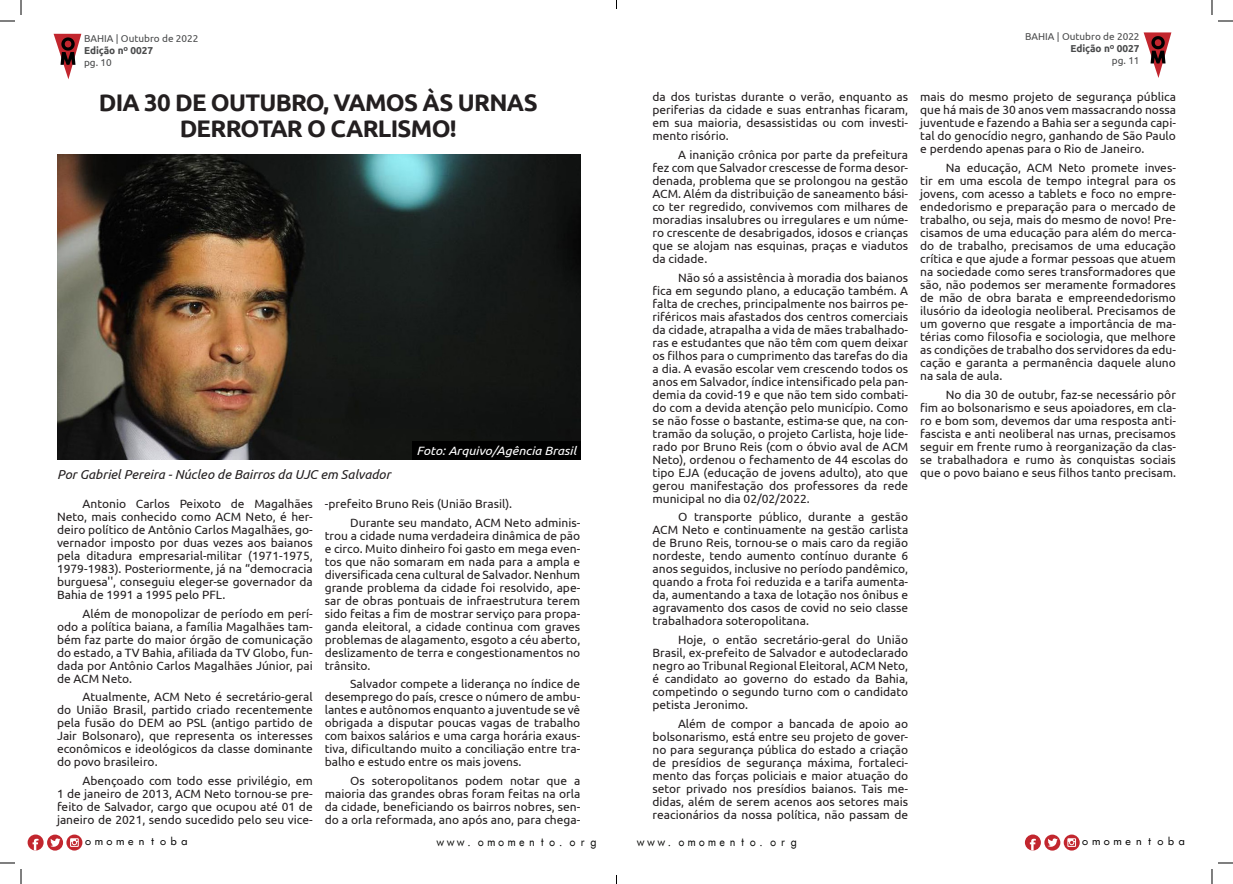
<style>
.page{position:relative;width:1233px;height:884px;background:#fff}
.page>*{position:absolute;margin:0;border:0;box-sizing:border-box;transform-origin:0 0}
.t1{font:700 24px/26px "Ubuntu";letter-spacing:-.03em;color:#231f20;text-align:center}
.t2{font:italic 13px "Ubuntu";color:#231f20}
.t3{font:12px/13px "Ubuntu";color:#231f20;text-align:justify}
.t4{font:italic 12px "Ubuntu";color:#fff;scale:1.07 1}
.t5{font:11.6px "Futurist Fixed Width";color:#040503;scale:.88 1}
.t6{font:10.6px "Futurist Fixed Width";color:#000}
.t7{font:10px "Ubuntu";color:#494a4b}
.t8{font:700 10px "Ubuntu";color:#494a4b}
</style>
<div class="page">
<svg style="left:54px;top:34px;width:27px;height:45px"></svg>
<svg style="left:1143px;top:32px;width:28px;height:46px"></svg>
<svg style="left:1025px;top:834px;width:16px;height:16px"></svg>
<svg style="left:1044px;top:835px;width:16px;height:16px"></svg>
<svg style="left:1047px;top:838px;width:10px;height:9px"></svg>
<svg style="left:1063px;top:834px;width:16px;height:16px"></svg>
<svg style="left:1067px;top:838px;width:9px;height:9px"></svg>
<svg style="left:28px;top:834px;width:16px;height:16px"></svg>
<div style="left:47px;top:835px;width:16px;height:16px;background:#c2262e;border-radius:50%"></div>
<svg style="left:50px;top:838px;width:10px;height:9px"></svg>
<svg style="left:66px;top:834px;width:16px;height:16px"></svg>
<svg style="left:70px;top:838px;width:9px;height:9px"></svg>
<img style="left:57px;top:154px;width:523px;height:305px">
<div style="left:412px;top:441px;width:168px;height:18px;background:#000"></div>
<svg style="left:1218px;top:20px;width:15px;height:2px"></svg>
<svg style="left:1218px;top:862px;width:15px;height:2px"></svg>
<svg style="left:0;top:0;width:22px;height:22px"></svg>
<svg style="left:0;top:862px;width:22px;height:22px"></svg>
<svg style="left:1211px;top:0;width:1px;height:15px"></svg>
<svg style="left:1211px;top:869px;width:1px;height:15px"></svg>
<p class="t7" style="left:84px;top:32px;width:116px">BAHIA | Outubro de 2022</p>
<p class="t8" style="left:84px;top:44px;width:71px">Edição nº 0027</p>
<p class="t7" style="left:84px;top:56px;width:29px">pg. 10</p>
<p class="t1" style="left:99px;top:89px;width:440px">DIA 30 DE OUTUBRO, VAMOS ÀS URNAS<br>DERROTAR O CARLISMO!</p>
<p class="t2" style="left:57px;top:466px;width:335px">Por Gabriel Pereira - Núcleo de Bairros da UJC em Salvador</p>
<p class="t4" style="left:416px;top:443px;width:151px">Foto: Arquivo/Agência Brasil</p>
<p class="t3" style="left:57px;top:497px;width:257px;text-indent:26px">Antonio Carlos Peixoto de Magalhães Neto, mais conhecido como ACM Neto, é her&shy;deiro político de Antônio Carlos Magalhães, go&shy;vernador imposto por duas vezes aos baianos pela ditadura empresarial-militar (1971-1975, 1979-1983). Posteriormente, já na “democracia burguesa'', conseguiu eleger-se governador da Bahia de 1991 a 1995 pelo PFL.</p>
<p class="t3" style="left:57px;top:606px;width:257px;text-indent:26px">Além de monopolizar de período em perí&shy;odo a política baiana, a família Magalhães tam&shy;bém faz parte do maior órgão de comunicação do estado, a TV Bahia, afiliada da TV Globo, fun&shy;dada por Antônio Carlos Magalhães Júnior, pai de ACM Neto.</p>
<p class="t3" style="left:57px;top:690px;width:257px;text-indent:26px">Atualmente, ACM Neto é secretário-geral do União Brasil, partido criado recentemente pela fusão do DEM ao PSL (antigo partido de Jair Bolsonaro), que representa os interesses econômicos e ideológicos da classe dominante do povo brasileiro.</p>
<p class="t3" style="left:57px;top:774px;width:257px;text-indent:26px">Abençoado com todo esse privilégio, em 1 de janeiro de 2013, ACM Neto tornou-se pre&shy;feito de Salvador, cargo que ocupou até 01 de janeiro de 2021, sendo sucedido pelo seu vice-</p>
<p class="t3" style="left:325px;top:497px;width:189px">-prefeito Bruno Reis (União Brasil).</p>
<p class="t3" style="left:325px;top:515px;width:257px;text-indent:26px">Durante seu mandato, ACM Neto adminis&shy;trou a cidade numa verdadeira dinâmica de pão e circo. Muito dinheiro foi gasto em mega even&shy;tos que não somaram em nada para a ampla e diversificada cena cultural de Salvador. Nenhum grande problema da cidade foi resolvido, ape&shy;sar de obras pontuais de infraestrutura terem sido feitas a fim de mostrar serviço para propa&shy;ganda eleitoral, a cidade continua com graves problemas de alagamento, esgoto a céu aberto, deslizamento de terra e congestionamentos no trânsito.</p>
<p class="t3" style="left:325px;top:677px;width:257px;text-indent:26px">Salvador compete a liderança no índice de desemprego do país, cresce o número de ambu&shy;lantes e autônomos enquanto a juventude se vê obrigada a disputar poucas vagas de trabalho com baixos salários e uma carga horária exaus&shy;tiva, dificultando muito a conciliação entre tra&shy;balho e estudo entre os mais jovens.</p>
<p class="t3" style="left:325px;top:774px;width:257px;text-indent:26px">Os soteropolitanos podem notar que a maioria das grandes obras foram feitas na orla da cidade, beneficiando os bairros nobres, sen&shy;do a orla reformada, ano após ano, para chega-</p>
<p class="t3" style="left:652px;top:90px;width:257px">da dos turistas durante o verão, enquanto as periferias da cidade e suas entranhas ficaram, em sua maioria, desassistidas ou com investi&shy;mento risório.</p>
<p class="t3" style="left:652px;top:148px;width:257px;text-indent:26px">A inanição crônica por parte da prefeitura fez com que Salvador crescesse de forma desor&shy;denada, problema que se prolongou na gestão ACM. Além da distribuição de saneamento bási&shy;co ter regredido, convivemos com milhares de moradias insalubres ou irregulares e um núme&shy;ro crescente de desabrigados, idosos e crianças que se alojam nas esquinas, praças e viadutos da cidade.</p>
<p class="t3" style="left:652px;top:270px;width:257px;text-indent:26px">Não só a assistência à moradia dos baianos fica em segundo plano, a educação também. A falta de creches, principalmente nos bairros pe&shy;riféricos mais afastados dos centros comerciais da cidade, atrapalha a vida de mães trabalhado&shy;ras e estudantes que não têm com quem deixar os filhos para o cumprimento das tarefas do dia a dia. A evasão escolar vem crescendo todos os anos em Salvador, índice intensificado pela pan&shy;demia da covid-19 e que não tem sido combati&shy;do com a devida atenção pelo município. Como se não fosse o bastante, estima-se que, na con&shy;tramão da solução, o projeto Carlista, hoje lide&shy;rado por Bruno Reis (com o óbvio aval de ACM Neto), ordenou o fechamento de 44 escolas do tipo EJA (educação de jovens adulto), ato que gerou manifestação dos professores da rede municipal no dia 02/02/2022.</p>
<p class="t3" style="left:652px;top:510px;width:257px;text-indent:26px">O transporte público, durante a gestão ACM Neto e continuamente na gestão carlista de Bruno Reis, tornou-se o mais caro da região nordeste, tendo aumento contínuo durante 6 anos seguidos, inclusive no período pandêmico, quando a frota foi reduzida e a tarifa aumenta&shy;da, aumentando a taxa de lotação nos ônibus e agravamento dos casos de covid no seio classe trabalhadora soteropolitana.</p>
<p class="t3" style="left:652px;top:633px;width:257px;text-indent:26px">Hoje, o então secretário-geral do União Brasil, ex-prefeito de Salvador e autodeclarado negro ao Tribunal Regional Eleitoral, ACM Neto, é candidato ao governo do estado da Bahia, competindo o segundo turno com o candidato petista Jeronimo.</p>
<p class="t3" style="left:652px;top:716px;width:257px;text-indent:26px">Além de compor a bancada de apoio ao bolsonarismo, está entre seu projeto de gover&shy;no para segurança pública do estado a criação de presídios de segurança máxima, fortaleci&shy;mento das forças policiais e maior atuação do setor privado nos presídios baianos. Tais me&shy;didas, além de serem acenos aos setores mais reacionários da nossa política, não passam de</p>
<p class="t7" style="left:1025px;top:31px;width:116px">BAHIA | Outubro de 2022</p>
<p class="t8" style="left:1070px;top:43px;width:71px">Edição nº 0027</p>
<p class="t7" style="left:1111px;top:55px;width:29px">pg. 11</p>
<p class="t3" style="left:920px;top:90px;width:257px">mais do mesmo projeto de segurança pública que há mais de 30 anos vem massacrando nossa juventude e fazendo a Bahia ser a segunda capi&shy;tal do genocídio negro, ganhando de São Paulo e perdendo apenas para o Rio de Janeiro.</p>
<p class="t3" style="left:920px;top:161px;width:257px;text-indent:26px">Na educação, ACM Neto promete inves&shy;tir em uma escola de tempo integral para os jovens, com acesso a tablets e foco no empre&shy;endedorismo e preparação para o mercado de trabalho, ou seja, mais do mesmo de novo! Pre&shy;cisamos de uma educação para além do merca&shy;do de trabalho, precisamos de uma educação crítica e que ajude a formar pessoas que atuem na sociedade como seres transformadores que são, não podemos ser meramente formadores de mão de obra barata e empreendedorismo ilusório da ideologia neoliberal. Precisamos de um governo que resgate a importância de ma&shy;térias como filosofia e sociologia, que melhore as condições de trabalho dos servidores da edu&shy;cação e garanta a permanência daquele aluno na sala de aula.</p>
<p class="t3" style="left:920px;top:387px;width:257px;text-indent:26px">No dia 30 de outubr, faz-se necessário pôr fim ao bolsonarismo e seus apoiadores, em cla&shy;ro e bom som, devemos dar uma resposta anti&shy;fascista e anti neoliberal nas urnas, precisamos seguir em frente rumo à reorganização da clas&shy;se trabalhadora e rumo às conquistas sociais que o povo baiano e seus filhos tanto precisam.</p>
<p class="t6" style="left:83px;top:834px;width:109px">omomentoba</p>
<p class="t5" style="left:435px;top:834px;width:187px">www.omomento.org</p>
<p class="t5" style="left:635px;top:834px;width:187px">www.omomento.org</p>
<p class="t6" style="left:1080px;top:834px;width:109px">omomentoba</p>
</div>
